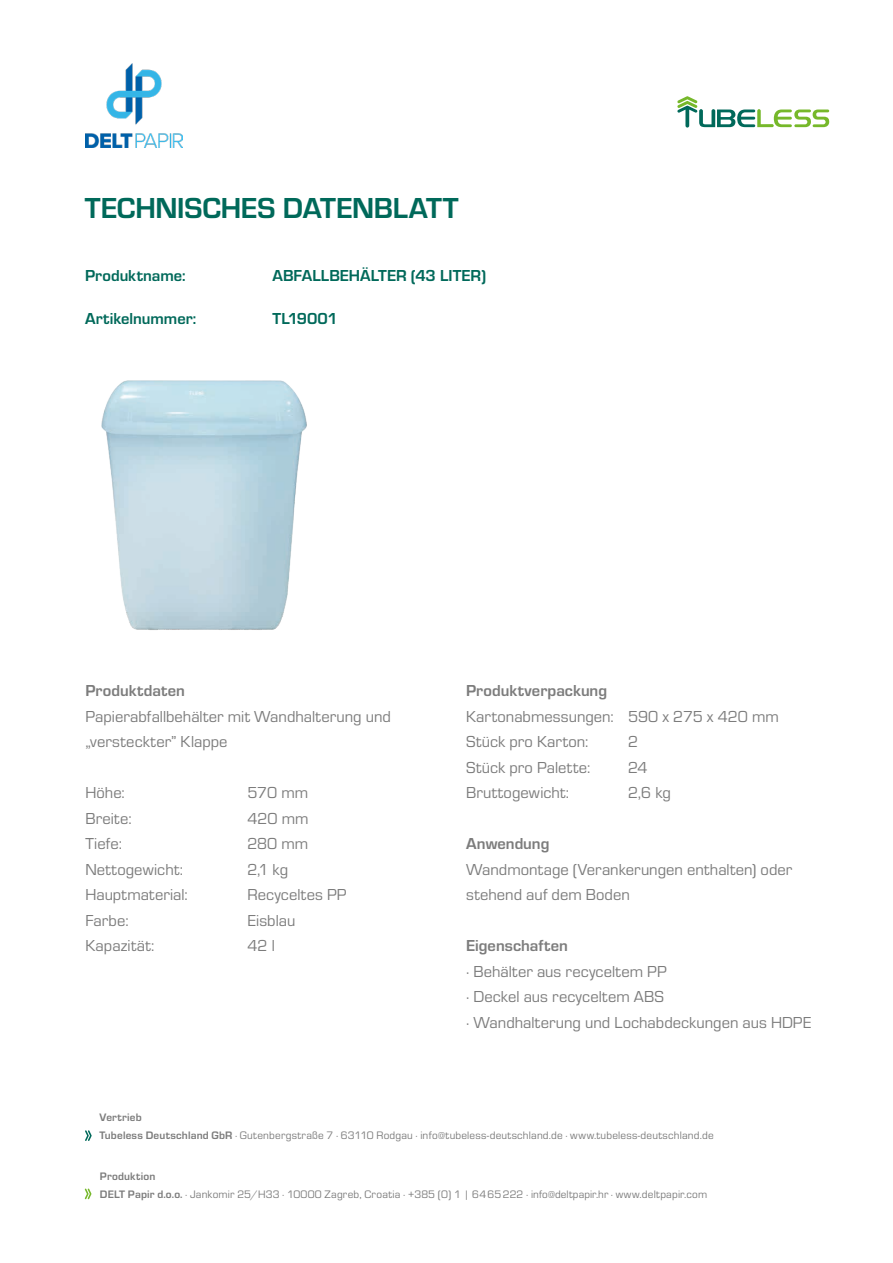
<style>
.page{position:relative;width:893px;height:1263px;background:#fff}
.page>*{position:absolute;margin:0;border:0;box-sizing:border-box;transform-origin:0 0}
.t1{font:700 30px "Eurostile";letter-spacing:-.01em;color:#00695a}
.t2{font:16.5px/25.5px "Eurostile";letter-spacing:.005em;color:#7c7c7c}
.t3{font:700 16.5px "Eurostile";color:#00695a}
.t4{font:700 16.5px "Eurostile";letter-spacing:.005em;color:#7c7c7c}
.t5{font:11.25px "Eurostile";letter-spacing:.02em;color:#7c7c7c}
.t6{font:700 11.25px "Eurostile";letter-spacing:.015em;color:#7c7c7c}
.s1{font-weight:700}
</style>
<div class="page">
<svg style="left:677px;top:96px;width:152px;height:32px"></svg>
<svg style="left:85px;top:1188px;width:6px;height:11px"></svg>
<svg style="left:85px;top:1130px;width:7px;height:11px"></svg>
<img style="left:85px;top:64px;width:98px;height:83px">
<img style="left:101px;top:380px;width:206px;height:250px">
<h1 class="t1" style="left:85px;top:187px;width:375px">TECHNISCHES DATENBLATT</h1>
<p class="t3" style="left:85px;top:263px;width:102px">Produktname:</p>
<p class="t3" style="left:273px;top:263px;width:215px">ABFALLBEHÄLTER (43 LITER)</p>
<p class="t3" style="left:85px;top:306px;width:113px">Artikelnummer:</p>
<p class="t3" style="left:273px;top:306px;width:67px">TL19001</p>
<p class="t4" style="left:85px;top:679px;width:101px">Produktdaten</p>
<p class="t2" style="left:85px;top:703px;width:307px">Papierabfallbehälter mit Wandhalterung und „versteckter” Klappe</p>
<p class="t2" style="left:85px;top:779px;width:41px">Höhe:</p>
<p class="t2" style="left:247px;top:779px;width:62px">570 mm</p>
<p class="t2" style="left:85px;top:805px;width:48px">Breite:</p>
<p class="t2" style="left:247px;top:805px;width:63px">420 mm</p>
<p class="t2" style="left:85px;top:830px;width:38px">Tiefe:</p>
<p class="t2" style="left:247px;top:830px;width:62px">280 mm</p>
<p class="t2" style="left:85px;top:856px;width:99px">Nettogewicht:</p>
<p class="t2" style="left:247px;top:856px;width:42px">2,1 kg</p>
<p class="t2" style="left:85px;top:881px;width:104px">Hauptmaterial:</p>
<p class="t2" style="left:247px;top:881px;width:101px">Recyceltes PP</p>
<p class="t2" style="left:85px;top:907px;width:45px">Farbe:</p>
<p class="t2" style="left:247px;top:907px;width:49px">Eisblau</p>
<p class="t2" style="left:85px;top:932px;width:70px">Kapazität:</p>
<p class="t2" style="left:247px;top:932px;width:29px">42 l</p>
<p class="t6" style="left:100px;top:1109px;width:44px">Vertrieb</p>
<p class="t4" style="left:466px;top:679px;width:142px">Produktverpackung</p>
<p class="t2" style="left:466px;top:703px;width:314px">Kartonabmessungen: 590 x 275 x 420 mm<br>Stück pro Karton:</p>
<p class="t2" style="left:628px;top:728px;width:12px">2</p>
<p class="t2" style="left:466px;top:754px;width:126px">Stück pro Palette:</p>
<p class="t2" style="left:628px;top:754px;width:21px">24</p>
<p class="t2" style="left:466px;top:779px;width:105px">Bruttogewicht:</p>
<p class="t2" style="left:628px;top:779px;width:44px">2,6 kg</p>
<p class="t4" style="left:466px;top:832px;width:85px">Anwendung</p>
<p class="t2" style="left:466px;top:856px;width:328px">Wandmontage (Verankerungen enthalten) oder stehend auf dem Boden</p>
<p class="t4" style="left:466px;top:934px;width:103px">Eigenschaften</p>
<p class="t2" style="left:466px;top:958px;width:347px">· Behälter aus recyceltem PP<br>· Deckel aus recyceltem ABS<br>· Wandhalterung und Lochabdeckungen aus HDPE</p>
<p class="t5" style="left:100px;top:1128px;width:616px"><span class="s1">Tubeless Deutschland GbR</span> · Gutenbergstraße 7 · 63110 Rodgau · info@tubeless-deutschland.de · www.tubeless-deutschland.de</p>
<p class="t6" style="left:100px;top:1168px;width:57px">Produktion</p>
<p class="t5" style="left:100px;top:1186px;width:609px"><span class="s1">DELT Papir d.o.o.</span> · Jankomir 25/H33 · 10000 Zagreb, Croatia · +385 (0) 1 | 6465222 · info@deltpapir.hr · www.deltpapir.com</p>
</div>
